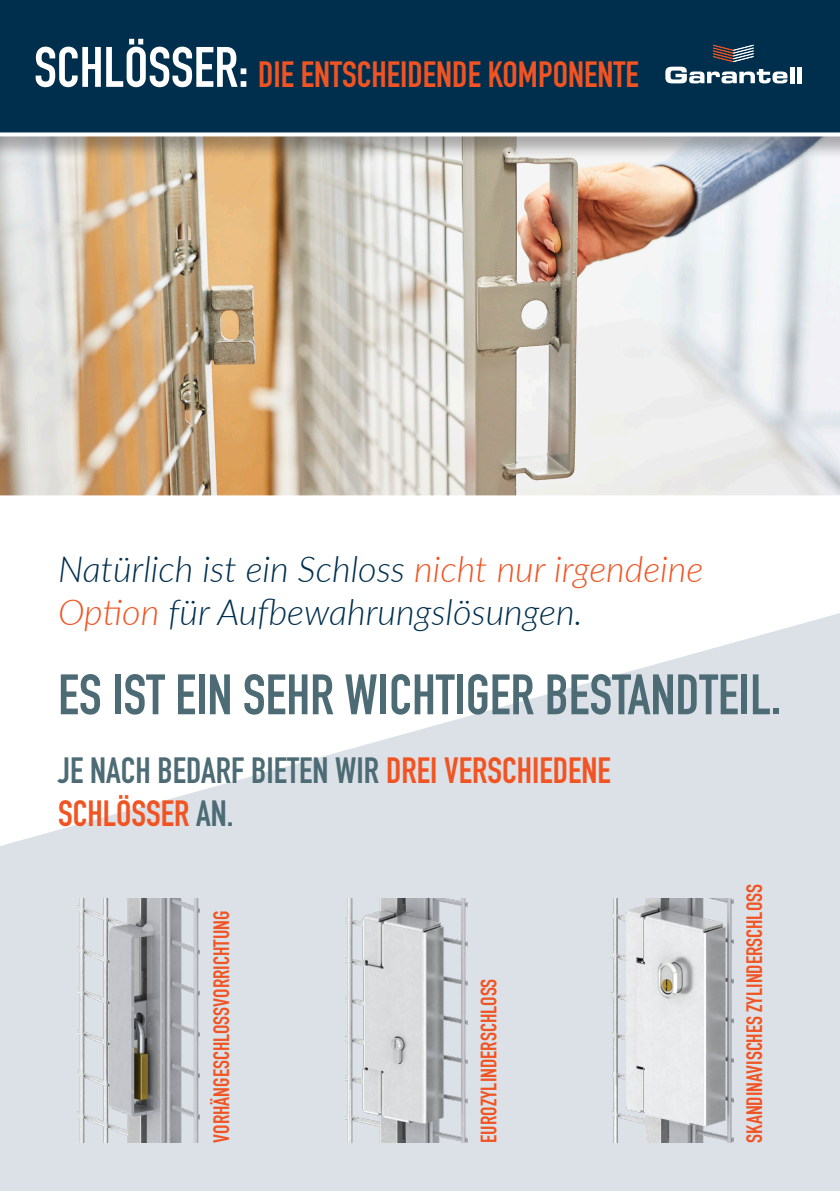
<style>
.page{position:relative;width:840px;height:1191px;background:#fff}
.page>*{position:absolute;margin:0;border:0;box-sizing:border-box;transform-origin:0 0}
.t1{font:700 56px "DIN Condensed";color:#4c6b75}
.t2{font:700 56px "DIN Condensed";color:#fff}
.t3{font:italic 300 36px/43.2px "Lato";color:#002f4e}
.t4{font:700 36px "DIN Condensed";color:#f15422}
.t5{font:700 36px "DIN Condensed";color:#4c6b75}
.t6{font:700 22px "DIN Condensed";color:#f15422}
.s1{color:#f15422}
.s2{color:#4c6b75}
</style>
<div class="page">
<div style="left:0;top:848px;width:839px;height:343px;background:#dbe1e6"></div>
<img style="left:0;top:160px;width:839px;height:335px">
<div style="left:0;top:0;width:839px;height:160px;background:#231f20;opacity:.35"></div>
<div style="left:0;top:0;width:839px;height:136px;background:#002f4e"></div>
<svg style="left:789px;top:67px;width:4px;height:16px"></svg>
<svg style="left:796px;top:67px;width:4px;height:16px"></svg>
<svg style="left:665px;top:45px;width:122px;height:38px"></svg>
<img style="left:611px;top:899px;width:121px;height:243px">
<img style="left:345px;top:899px;width:122px;height:243px">
<img style="left:78px;top:899px;width:122px;height:243px">
<svg style="left:0;top:613px;width:839px;height:235px;fill:#dbe1e6"></svg>
<p class="t2" style="left:34px;top:30px;width:216px">SCHLÖSSER:</p>
<p class="t4" style="left:258px;top:50px;width:382px">DIE ENTSCHEIDENDE KOMPONENTE</p>
<p class="t3" style="left:58px;top:546px;width:646px">Natürlich ist ein Schloss <span class="s1">nicht nur irgendeine<br>Option</span> für Aufbewahrungslösungen.</p>
<p class="t1" style="left:58px;top:657px;width:724px">ES IST EIN SEHR WICHTIGER BESTANDTEIL.</p>
<p class="t5" style="left:58px;top:746px;width:554px">JE NACH BEDARF BIETEN WIR <span class="s1">DREI VERSCHIEDENE</span></p>
<p class="t4" style="left:58px;top:789px;width:177px">SCHLÖSSER <span class="s2">AN.</span></p>
<p class="t6" style="left:206px;top:1142px;width:233px;rotate:-90deg">VORHÄNGESCHLOSSVORRICHTUNG</p>
<p class="t6" style="left:474px;top:1142px;width:166px;rotate:-90deg">EUROZYLINDERSCHLOSS</p>
<p class="t6" style="left:739px;top:1142px;width:260px;rotate:-90deg">SKANDINAVISCHES ZYLINDERSCHLOSS</p>
</div>
